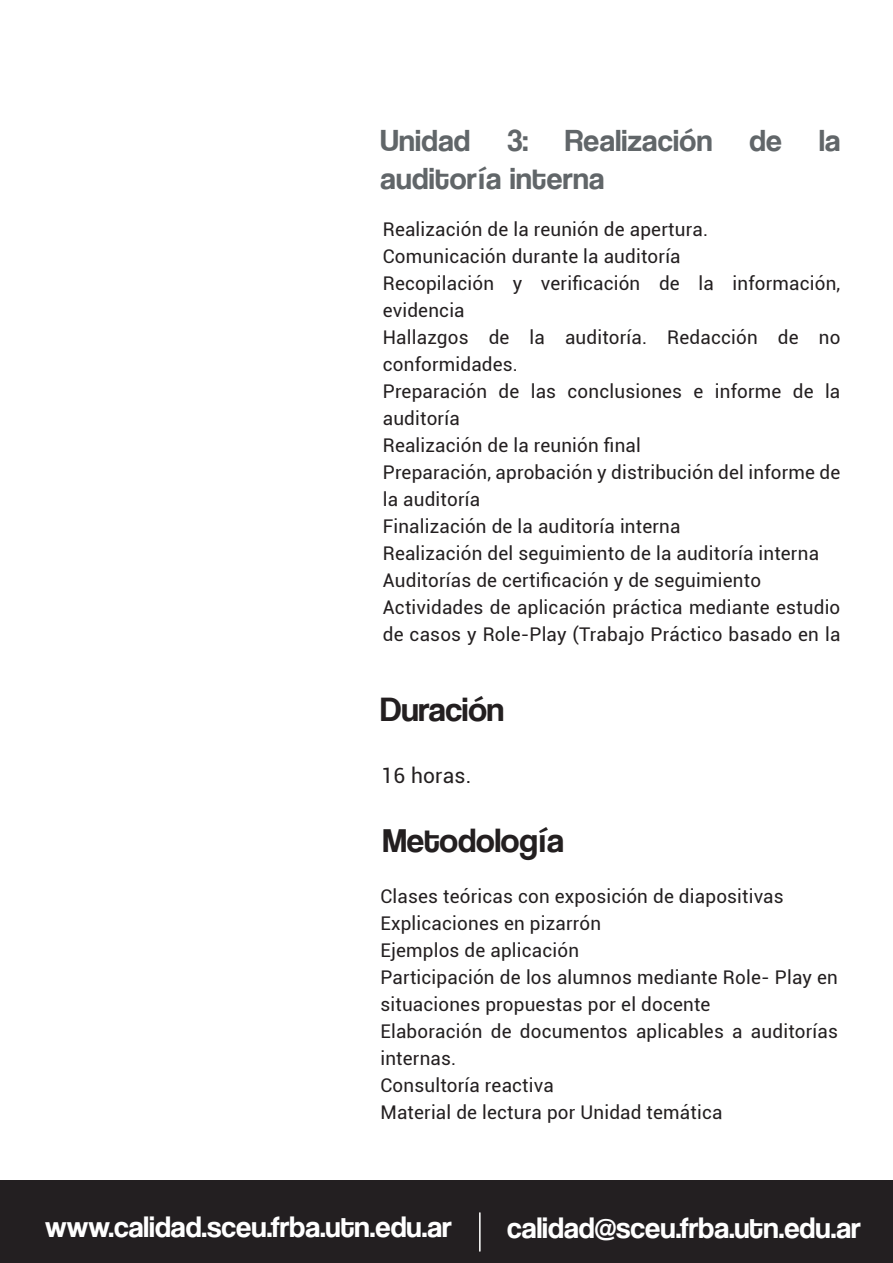
<style>
.page{position:relative;width:893px;height:1263px;background:#fff}
.page>*{position:absolute;margin:0;border:0;box-sizing:border-box;transform-origin:0 0}
.t1{font:34.8px "Coolvetica Rg";letter-spacing:-.005em;color:#231f20}
.t2{font:31.35px/37.7px "Coolvetica Rg";letter-spacing:.01em;color:#616669}
.t3{font:30.6px "Coolvetica Rg";color:#fff}
.t4{font:21px "Roboto";letter-spacing:.01em;color:#231f20}
.t5{font:18.9px/27px "Roboto";letter-spacing:.01em;color:#231f20}
</style>
<div class="page">
<div style="left:0;top:1181px;width:892px;height:82px;background:#231f21"></div>
<hr style="left:479px;top:1212px;width:2px;height:39px;background:#fff">
<h2 class="t2" style="left:380px;top:121px;width:462px">Unidad 3: Realización de la auditoría interna</h2>
<p class="t5" style="left:383px;top:215px;width:459px">Realización de la reunión de apertura.<br>Comunicación durante la auditoría<br>Recopilación y verificación de la información, evidencia<br>Hallazgos de la auditoría. Redacción de no conformidades.<br>Preparación de las conclusiones e informe de la auditoría<br>Realización de la reunión final<br>Preparación, aprobación y distribución del informe de la auditoría<br>Finalización de la auditoría interna<br>Realización del seguimiento de la auditoría interna Auditorías de certificación y de seguimiento Actividades de aplicación práctica mediante estudio de casos y Role-Play (Trabajo Práctico basado en la</p>
<h1 class="t1" style="left:380px;top:689px;width:125px">Duración</h1>
<p class="t4" style="left:382px;top:761px;width:91px">16 horas.</p>
<h1 class="t1" style="left:383px;top:820px;width:183px">Metodología</h1>
<p class="t5" style="left:380px;top:882px;width:459px">Clases teóricas con exposición de diapositivas Explicaciones en pizarrón<br>Ejemplos de aplicación<br>Participación de los alumnos mediante Role- Play en situaciones propuestas por el docente<br>Elaboración de documentos aplicables a auditorías internas.<br>Consultoría reactiva<br>Material de lectura por Unidad temática</p>
<h3 class="t3" style="left:45px;top:1209px;width:408px">www.calidad.sceu.frba.utn.edu.ar</h3>
<h3 class="t3" style="left:507px;top:1209px;width:355px">calidad@sceu.frba.utn.edu.ar</h3>
</div>
